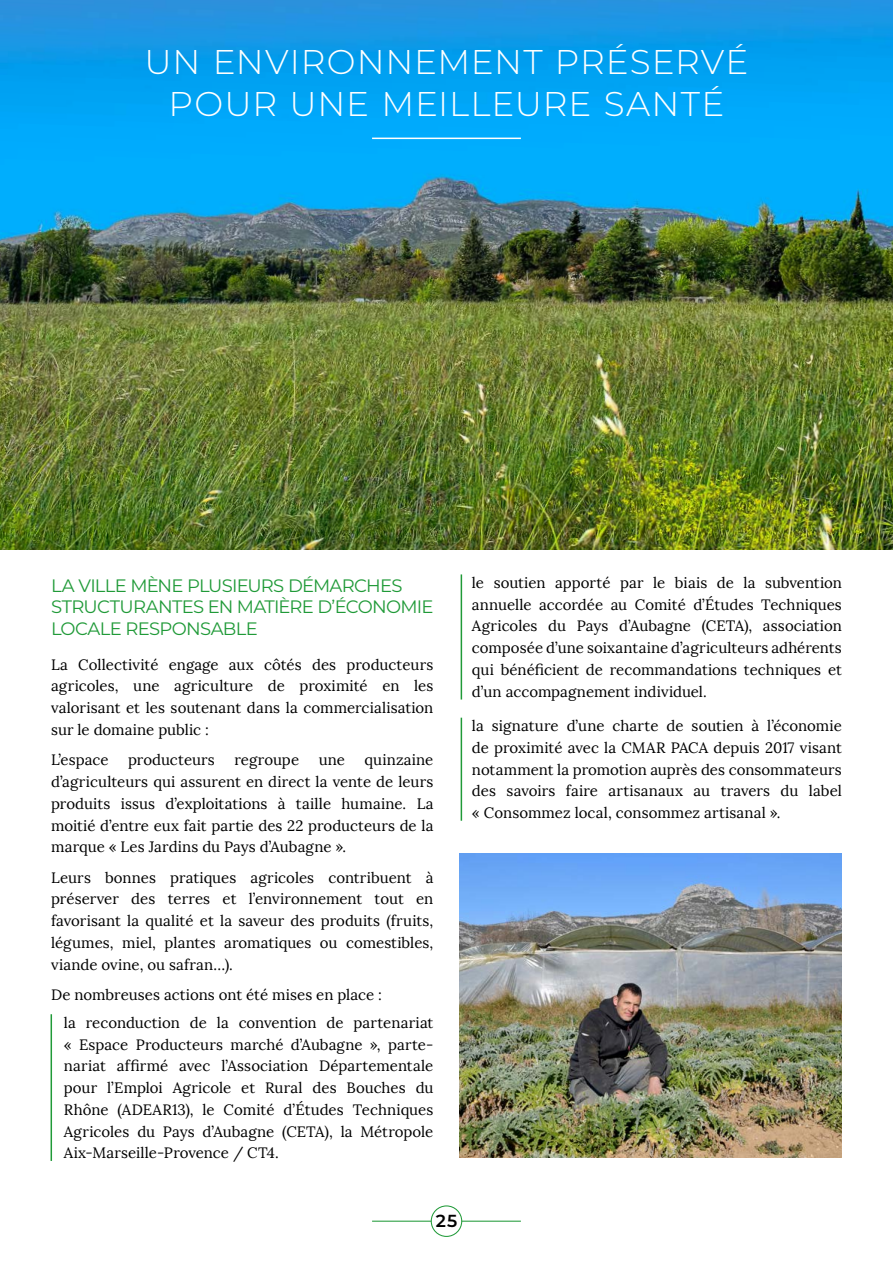
<style>
.page{position:relative;width:893px;height:1263px;background:#fff}
.page>*{position:absolute;margin:0;border:0;box-sizing:border-box;transform-origin:0 0}
.t1{font:300 34.35px/42px "Montserrat";letter-spacing:.03em;color:#fff;text-align:center}
.t2{font:18px/20.9px "Montserrat";letter-spacing:-.04em;color:#209a38}
.t3{font:600 17.4px "Montserrat";color:#000}
.t4{font:15px/21.8px "Lora";color:#000;text-align:justify}
</style>
<div class="page">
<hr style="left:372px;top:1221px;width:149px;height:1px;background:#209a38">
<div style="left:431px;top:1206px;width:31px;height:30px;background:#fff;border-radius:50%"></div>
<div style="left:431px;top:1205px;width:31px;height:32px;border:1px solid #209a38;border-radius:50%"></div>
<img style="left:0;top:0;width:893px;height:550px">
<hr style="left:372px;top:138px;width:149px;height:1px;background:#fff">
<hr style="left:51px;top:1014px;width:1px;height:147px;background:#209a38">
<hr style="left:461px;top:574px;width:1px;height:125px;background:#209a38">
<hr style="left:461px;top:718px;width:1px;height:103px;background:#209a38">
<img style="left:459px;top:853px;width:383px;height:305px">
<p class="t1" style="left:144px;top:39px;width:605px">UN ENVIRONNEMENT PRÉSERVÉ<br>POUR UNE MEILLEURE SANTÉ</p>
<p class="t2" style="left:51px;top:574px;width:384px">LA VILLE MÈNE PLUSIEURS DÉMARCHES<br>STRUCTURANTES EN MATIÈRE D’ÉCONOMIE</p>
<p class="t2" style="left:51px;top:618px;width:208px">LOCALE RESPONSABLE</p>
<p class="t4" style="left:51px;top:654px;width:384px">La Collectivité engage aux côtés des producteurs agricoles, une agriculture de proximité en les valorisant et les soutenant dans la commercialisation sur le domaine public :</p>
<p class="t4" style="left:51px;top:749px;width:59px">L’espace</p>
<p class="t4" style="left:128px;top:749px;width:88px">producteurs</p>
<p class="t4" style="left:234px;top:749px;width:66px">regroupe</p>
<p class="t4" style="left:319px;top:749px;width:28px">une</p>
<p class="t4" style="left:51px;top:749px;width:384px;text-indent:313px">quinzaine d’agriculteurs qui assurent en direct la vente de leurs produits issus d’exploitations à taille humaine. La moitié d’entre eux fait partie des 22 producteurs de la marque « Les Jardins du Pays d’Aubagne ».</p>
<p class="t4" style="left:51px;top:866px;width:384px">Leurs bonnes pratiques agricoles contribuent à préserver des terres et l’environnement tout en favorisant la qualité et la saveur des produits (fruits, légumes, miel, plantes aromatiques ou comestibles, viande ovine, ou safran…).</p>
<p class="t4" style="left:51px;top:984px;width:332px">De nombreuses actions ont été mises en place :</p>
<p class="t4" style="left:64px;top:1012px;width:371px;text-align:left">la reconduction de la convention de partenariat « Espace Producteurs marché d’Aubagne », parte&shy;nariat affirmé avec l’Association Départementale pour l’Emploi Agricole et Rural des Bouches du Rhône (ADEAR13), le Comité d’Études Techniques Agricoles du Pays d’Aubagne (CETA), la Métropole Aix-Marseille-Provence / CT4.</p>
<p class="t4" style="left:472px;top:572px;width:371px">le soutien apporté par le biais de la subvention annuelle accordée au Comité d’Études Techniques Agricoles du Pays d’Aubagne (CETA), association composée d’une soixantaine d’agriculteurs adhérents qui bénéficient de recommandations techniques et d’un accompagnement individuel.</p>
<p class="t4" style="left:472px;top:715px;width:371px">la signature d’une charte de soutien à l’économie de proximité avec la CMAR PACA depuis 2017 visant notamment la promotion auprès des consommateurs des savoirs faire artisanaux au travers du label « Consommez local, consommez artisanal ».</p>
<p class="t3" style="left:436px;top:1208px;width:23px">25</p>
</div>
